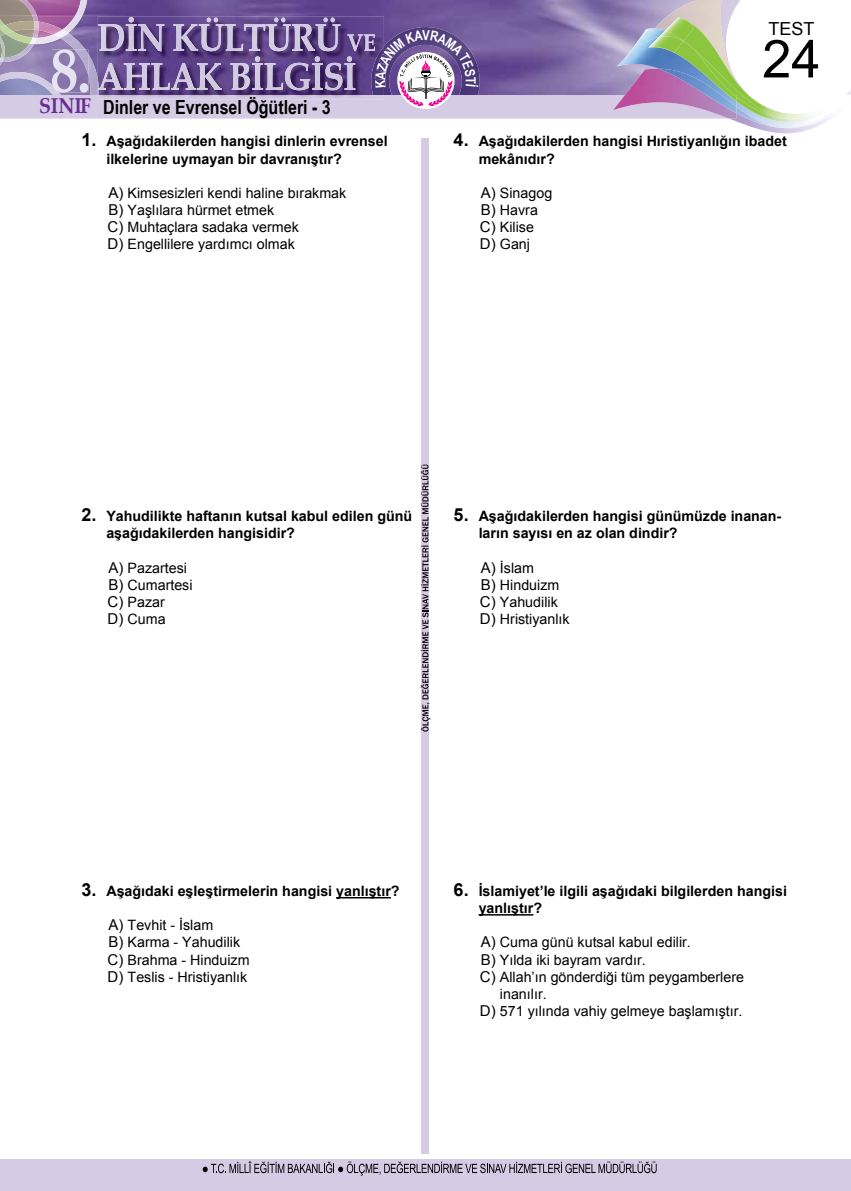
<style>
.page{position:relative;width:851px;height:1191px;background:#fff}
.page>*{position:absolute;margin:0;border:0;box-sizing:border-box;transform-origin:0 0}
.t1{font:52.5px "Arial";color:#000}
.t2{font:700 21.45px "Book Antiqua";color:#662d91;scale:.9 1}
.t3{font:700 19.5px "Arial Narrow";color:#000}
.t4{font:18px "Arial";color:#000}
.t5{font:14.25px/17.1px "Arial";color:#000}
.t6{font:700 14.25px/17.1px "Arial";color:#000}
.t7{font:12.9px "Arial Narrow";color:#000;scale:.9 1}
.s1{font-size:18px}
.s2{font-size:15px}
</style>
<div class="page">
<div style="left:421px;top:138px;width:8px;height:1015px;background:#d6cbe4"></div>
<img style="left:733px;top:120px;width:80px;height:13px">
<img style="left:736px;top:119px;width:94px;height:9px">
<img style="left:736px;top:119px;width:75px;height:3px">
<div style="left:0;top:1159px;width:850px;height:32px;background:#d6cbe4"></div>
<svg style="left:203px;top:1161px;width:453px;height:14px"></svg>
<svg style="left:420px;top:465px;width:10px;height:266px"></svg>
<hr style="left:336px;top:897px;width:55px;height:1px;background:#000">
<hr style="left:478px;top:914px;width:55px;height:1px;background:#000">
<svg style="left:0;top:0;width:850px;height:119px;background:#9e8fb4"></svg>
<h3 class="t3" style="left:103px;top:92px;width:229px">Dinler ve Evrensel Öğütleri - 3</h3>
<p class="t6" style="left:106px;top:133px;width:283px;text-indent:-25px"><span class="s1">1.</span> Aşağıdakilerden hangisi dinlerin evrensel ilkelerine uymayan bir davranıştır?</p>
<p class="t5" style="left:108px;top:184px;width:240px"><span class="s2">A)</span> Kimsesizleri kendi haline bırakmak<br><span class="s2">B)</span> Yaşlılara hürmet etmek<br><span class="s2">C)</span> Muhtaçlara sadaka vermek<br><span class="s2">D)</span> Engellilere yardımcı olmak</p>
<h2 class="t2" style="left:39px;top:93px;width:59px">SINIF</h2>
<p class="t4" style="left:768px;top:17px;width:48px">TEST</p>
<h1 class="t1" style="left:762px;top:25px;width:60px">24</h1>
<p class="t6" style="left:478px;top:133px;width:310px;text-indent:-25px"><span class="s1">4.</span> Aşağıdakilerden hangisi Hıristiyanlığın ibadet mekânıdır?</p>
<p class="t5" style="left:480px;top:184px;width:74px"><span class="s2">A)</span> Sinagog<br><span class="s2">B)</span> Havra<br><span class="s2">C)</span> Kilise<br><span class="s2">D)</span> Ganj</p>
<p class="t6" style="left:106px;top:508px;width:307px;text-indent:-25px"><span class="s1">2.</span> Yahudilikte haftanın kutsal kabul edilen günü aşağıdakilerden hangisidir?</p>
<p class="t5" style="left:108px;top:559px;width:86px"><span class="s2">A)</span> Pazartesi<br><span class="s2">B)</span> Cumartesi<br><span class="s2">C)</span> Pazar<br><span class="s2">D)</span> Cuma</p>
<p class="t6" style="left:478px;top:508px;width:304px;text-indent:-25px"><span class="s1">5.</span> Aşağıdakilerden hangisi günümüzde inanan&shy;ların sayısı en az olan dindir?</p>
<p class="t5" style="left:480px;top:559px;width:91px"><span class="s2">A)</span> İslam<br><span class="s2">B)</span> Hinduizm<br><span class="s2">C)</span> Yahudilik<br><span class="s2">D)</span> Hristiyanlık</p>
<p class="t6" style="left:81px;top:883px;width:320px"><span class="s1">3.</span> Aşağıdaki eşleştirmelerin hangisi yanlıştır?</p>
<p class="t5" style="left:108px;top:917px;width:143px"><span class="s2">A)</span> Tevhit - İslam<br><span class="s2">B)</span> Karma - Yahudilik<br><span class="s2">C)</span> Brahma - Hinduizm<br><span class="s2">D)</span> Teslis - Hristiyanlık</p>
<p class="t6" style="left:478px;top:883px;width:310px;text-indent:-25px"><span class="s1">6.</span> İslamiyet’le ilgili aşağıdaki bilgilerden hangisi yanlıştır?</p>
<p class="t5" style="left:480px;top:934px;width:212px"><span class="s2">A)</span> Cuma günü kutsal kabul edilir.</p>
<p class="t5" style="left:480px;top:951px;width:166px"><span class="s2">B)</span> Yılda iki bayram vardır.</p>
<p class="t5" style="left:480px;top:968px;width:265px"><span class="s2">C)</span> Allah’ın gönderdiği tüm peygamberlere</p>
<p class="t5" style="left:500px;top:985px;width:48px">inanılır.</p>
<p class="t5" style="left:480px;top:1002px;width:264px"><span class="s2">D)</span> 571 yılında vahiy gelmeye başlamıştır.</p>
<p class="t7" style="left:249px;top:1159px;width:4px">Î</p>
</div>
